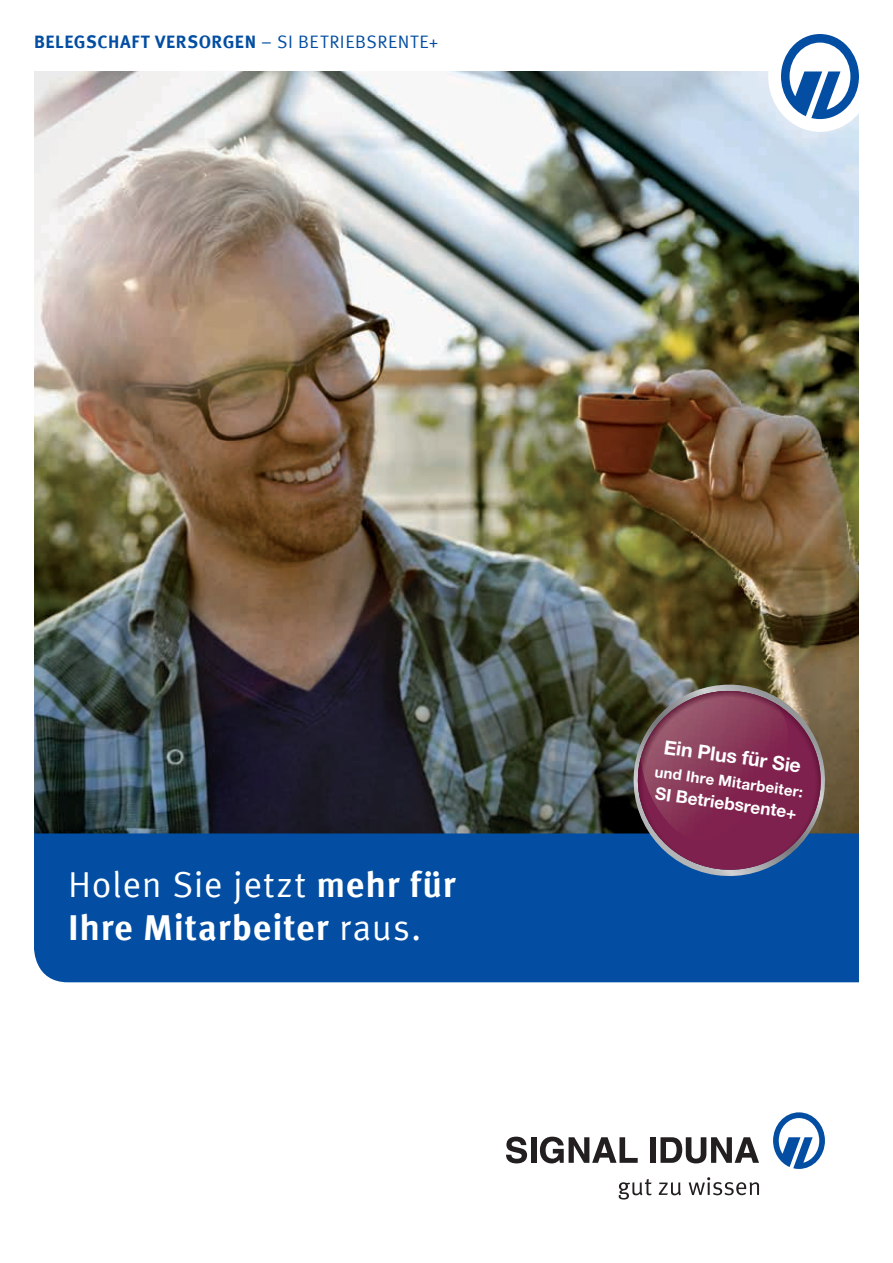
<style>
.page{position:relative;width:893px;height:1263px;background:#fff}
.page>*{position:absolute;margin:0;border:0;box-sizing:border-box;transform-origin:0 0}
.t1{font:36px "Meta Offc Pro Norm";letter-spacing:.015em;color:#fff}
.t2{font:700 36px "Meta Offc Pro";letter-spacing:.02em;color:#fff}
.t3{font:700 19.5px "Helvetica Neue LTW1 G";color:#fff}
.t4{font:700 18px "Meta Offc Pro";letter-spacing:.03em;color:#034ea2}
.t5{font:700 17.25px "Helvetica Neue LTW1 G";color:#fff}
.t6{font:700 15px "Helvetica Neue LTW1 G";color:#fff}
.s1{font-family:"Meta Offc Pro Norm";font-weight:400}
.s2{font-family:"Meta Offc Pro";font-weight:700}
</style>
<div class="page">
<img style="left:34px;top:71px;width:825px;height:762px">
<div style="left:34px;top:833px;width:825px;height:149px;background:#034ea2"></div>
<img style="left:627px;top:685px;width:204px;height:197px">
<img style="left:638px;top:701px;width:187px;height:169px">
<img style="left:641px;top:694px;width:161px;height:148px">
<div style="left:768px;top:21px;width:104px;height:111px;background:#fff;border-radius:50%"></div>
<svg style="left:781px;top:34px;width:78px;height:85px"></svg>
<div style="left:850px;top:0;width:43px;height:43px;background:#fff"></div>
<svg style="left:506px;top:1137px;width:21px;height:26px"></svg>
<div style="left:531px;top:1137px;width:5px;height:26px;background:#231f20"></div>
<svg style="left:540px;top:1137px;width:98px;height:26px"></svg>
<div style="left:650px;top:1137px;width:5px;height:26px;background:#231f20"></div>
<svg style="left:660px;top:1137px;width:99px;height:26px"></svg>
<svg style="left:619px;top:1179px;width:33px;height:20px"></svg>
<svg style="left:659px;top:1182px;width:22px;height:13px"></svg>
<svg style="left:689px;top:1177px;width:70px;height:18px"></svg>
<svg style="left:773px;top:1112px;width:52px;height:57px"></svg>
<p class="t4" style="left:34px;top:27px;width:406px">BELEGSCHAFT VERSORGEN <span class="s1">– SI BETRIEBSRENTE+</span></p>
<h1 class="t1" style="left:68px;top:857px;width:389px">Holen Sie jetzt <span class="s2">mehr für</span></h1>
<h1 class="t2" style="left:68px;top:899px;width:355px">Ihre Mitarbeiter <span class="s1">raus.</span></h1>
<p class="t3" style="left:666px;top:735px;width:140px;rotate:8deg">Ein Plus für Sie</p>
<p class="t6" style="left:656px;top:762px;width:151px;rotate:8deg">und Ihre Mitarbeiter:</p>
<p class="t5" style="left:657px;top:783px;width:144px;rotate:8deg">SI Betriebsrente+</p>
</div>
